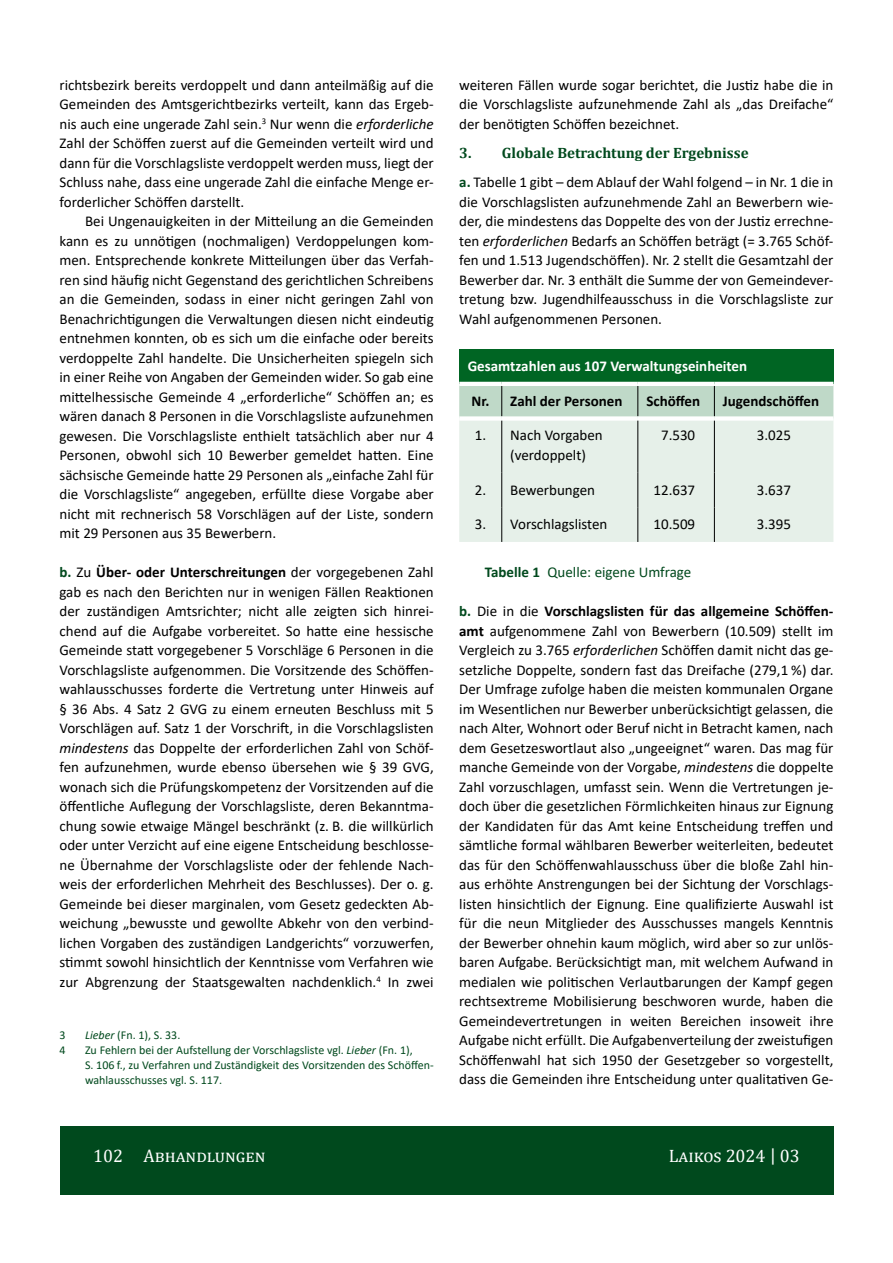
<style>
.page{position:relative;width:893px;height:1263px;background:#fff}
.page>*{position:absolute;margin:0;border:0;box-sizing:border-box;transform-origin:0 0}
.t1{font:18px "Cambria";color:#fff}
.Text_mit-Abstand{font:15px/19.5px "Calibri";color:#000;text-align:justify}
.Text_mE{font:15px/19.5px "Calibri";color:#000;text-align:justify}
.Text{font:15px/19.5px "Calibri";color:#000;text-align:justify}
.Tabellentext{font:15px/19.5px "Calibri";color:#000}
.Tabellentext-2{font:700 15px "Calibri";color:#000}
.Tabellentext-3{font:700 15px "Calibri";color:#fff}
.Ü2{font:700 15px "Cambria";color:#00491d}
.Bildunterschrift{font:15px "Calibri";color:#00491d}
.Fußnoten{font:12px/15px "Calibri";color:#00491d}
.s1{font-style:italic}
.s2{font-weight:700;color:#00491d}
.s3{font-weight:700}
</style>
<div class="page">
<div style="left:60px;top:1127px;width:773px;height:68px;background:#00491d"></div>
<div style="left:459px;top:349px;width:374px;height:35px;background:#006523"></div>
<div style="left:459px;top:386px;width:374px;height:30px;background:#bfd9c8"></div>
<div style="left:459px;top:421px;width:374px;height:121px;background:#e6f0e9"></div>
<hr style="left:459px;top:382px;width:43px;height:4px;background:#fff">
<hr style="left:502px;top:382px;width:136px;height:4px;background:#fff">
<hr style="left:638px;top:382px;width:76px;height:4px;background:#fff">
<hr style="left:714px;top:382px;width:119px;height:4px;background:#fff">
<hr style="left:501px;top:386px;width:1px;height:30px;background:#000">
<hr style="left:638px;top:386px;width:1px;height:30px;background:#000">
<hr style="left:714px;top:386px;width:1px;height:30px;background:#000">
<hr style="left:501px;top:421px;width:1px;height:52px;background:#000">
<hr style="left:638px;top:421px;width:1px;height:52px;background:#000">
<hr style="left:714px;top:421px;width:1px;height:52px;background:#000">
<hr style="left:501px;top:473px;width:1px;height:34px;background:#000">
<hr style="left:638px;top:473px;width:1px;height:34px;background:#000">
<hr style="left:714px;top:473px;width:1px;height:34px;background:#000">
<hr style="left:501px;top:507px;width:1px;height:35px;background:#000">
<hr style="left:638px;top:507px;width:1px;height:35px;background:#000">
<hr style="left:714px;top:507px;width:1px;height:35px;background:#000">
<p class="Text" style="left:60px;top:75px;width:376px">richtsbezirk bereits verdoppelt und dann anteilmäßig auf die Gemeinden des Amtsgerichtbezirks verteilt, kann das Ergeb&shy;nis auch eine ungerade Zahl sein.<sup>3</sup> Nur wenn die <span class="s1">erforderliche </span>Zahl der Schöffen zuerst auf die Gemeinden verteilt wird und dann für die Vorschlagsliste verdoppelt werden muss, liegt der Schluss nahe, dass eine ungerade Zahl die einfache Menge er&shy;forderlicher Schöffen darstellt.</p>
<p class="Text_mE" style="left:60px;top:211px;width:376px;text-indent:26px">Bei Ungenauigkeiten in der Mitteilung an die Gemeinden kann es zu unnötigen (nochmaligen) Verdoppelungen kom&shy;men. Entsprechende konkrete Mitteilungen über das Verfah&shy;ren sind häufig nicht Gegenstand des gerichtlichen Schreibens an die Gemeinden, sodass in einer nicht geringen Zahl von Benachrichtigungen die Verwaltungen diesen nicht eindeutig entnehmen konnten, ob es sich um die einfache oder bereits verdoppelte Zahl handelte. Die Unsicherheiten spiegeln sich in einer Reihe von Angaben der Gemeinden wider. So gab eine mittelhessische Gemeinde 4 „erforderliche“ Schöffen an; es wären danach 8 Personen in die Vorschlagsliste aufzunehmen gewesen. Die Vorschlagsliste enthielt tatsächlich aber nur 4<br>Personen, obwohl sich 10 Bewerber gemeldet hatten. Eine sächsische Gemeinde hatte 29 Personen als „einfache Zahl für die Vorschlagsliste“ angegeben, erfüllte diese Vorgabe aber nicht mit rechnerisch 58 Vorschlägen auf der Liste, sondern mit 29 Personen aus 35 Bewerbern.</p>
<p class="Text_mit-Abstand" style="left:60px;top:562px;width:376px"><span class="s2">b.</span> Zu <span class="s3">Über- oder Unterschreitungen</span> der vorgegebenen Zahl gab es nach den Berichten nur in wenigen Fällen Reaktionen der zuständigen Amtsrichter; nicht alle zeigten sich hinrei&shy;chend auf die Aufgabe vorbereitet. So hatte eine hessische Gemeinde statt vorgegebener 5 Vorschläge 6 Personen in die Vorschlagsliste aufgenommen. Die Vorsitzende des Schöffen&shy;wahlausschusses forderte die Vertretung unter Hinweis auf § 36 Abs. 4 Satz 2 GVG zu einem erneuten Beschluss mit 5<br>Vorschlägen auf. Satz 1 der Vorschrift, in die Vorschlagslisten <span class="s1">mindestens</span> das Doppelte der erforderlichen Zahl von Schöf&shy;fen aufzunehmen, wurde ebenso übersehen wie § 39 GVG, wonach sich die Prüfungskompetenz der Vorsitzenden auf die öffentliche Auflegung der Vorschlagsliste, deren Bekanntma&shy;chung sowie etwaige Mängel beschränkt (z. B. die willkürlich oder unter Verzicht auf eine eigene Entscheidung beschlosse&shy;ne Übernahme der Vorschlagsliste oder der fehlende Nach&shy;weis der erforderlichen Mehrheit des Beschlusses). Der o. g.<br>Gemeinde bei dieser marginalen, vom Gesetz gedeckten Ab&shy;weichung „bewusste und gewollte Abkehr von den verbind&shy;lichen Vorgaben des zuständigen Landgerichts“ vorzuwerfen, stimmt sowohl hinsichtlich der Kenntnisse vom Verfahren wie zur Abgrenzung der Staatsgewalten nachdenklich.<sup>4</sup> In zwei</p>
<p class="Fußnoten" style="left:60px;top:1027px;width:8px">3</p>
<p class="Fußnoten" style="left:85px;top:1027px;width:95px"><span class="s1">Lieber</span> (Fn. 1), S. 33.</p>
<p class="Fußnoten" style="left:60px;top:1042px;width:8px">4</p>
<p class="Fußnoten" style="left:85px;top:1042px;width:350px">Zu Fehlern bei der Aufstellung der Vorschlagsliste vgl. <span class="s1">Lieber</span> (Fn. 1),<br>S. 106 f., zu Verfahren und Zuständigkeit des Vorsitzenden des Schöffen&shy;wahlausschusses vgl. S. 117.</p>
<p class="Text_mit-Abstand" style="left:459px;top:75px;width:376px">weiteren Fällen wurde sogar berichtet, die Justiz habe die in die Vorschlagsliste aufzunehmende Zahl als „das Dreifache“ der benötigten Schöffen bezeichnet.</p>
<p class="Ü2" style="left:459px;top:142px;width:291px">3. Globale Betrachtung der Ergebnisse</p>
<p class="Text" style="left:459px;top:172px;width:376px"><span class="s2">a.</span> Tabelle 1 gibt – dem Ablauf der Wahl folgend – in Nr. 1 die in die Vorschlagslisten aufzunehmende Zahl an Bewerbern wie&shy;der, die mindestens das Doppelte des von der Justiz errechne&shy;ten <span class="s1">erforderlichen</span> Bedarfs an Schöffen beträgt (= 3.765 Schöf&shy;fen und 1.513 Jugendschöffen). Nr. 2 stellt die Gesamtzahl der Bewerber dar. Nr. 3 enthält die Summe der von Gemeindever&shy;tretung bzw. Jugendhilfeausschuss in die Vorschlagsliste zur Wahl aufgenommenen Personen.</p>
<p class="Tabellentext-3" style="left:468px;top:355px;width:281px">Gesamtzahlen aus 107 Verwaltungseinheiten</p>
<p class="Tabellentext-2" style="left:472px;top:390px;width:19px">Nr.</p>
<p class="Tabellentext-2" style="left:510px;top:390px;width:114px">Zahl der Personen</p>
<p class="Tabellentext-2" style="left:646px;top:390px;width:55px">Schöffen</p>
<p class="Tabellentext-2" style="left:723px;top:390px;width:98px">Jugendschöffen</p>
<p class="Tabellentext" style="left:475px;top:425px;width:11px">1.</p>
<p class="Tabellentext" style="left:510px;top:425px;width:94px">Nach Vorgaben (verdoppelt)</p>
<p class="Tabellentext" style="left:661px;top:425px;width:36px">7.530</p>
<p class="Tabellentext" style="left:757px;top:425px;width:36px">3.025</p>
<p class="Tabellentext" style="left:475px;top:479px;width:11px">2.</p>
<p class="Tabellentext" style="left:510px;top:479px;width:86px">Bewerbungen</p>
<p class="Tabellentext" style="left:653px;top:479px;width:43px">12.637</p>
<p class="Tabellentext" style="left:757px;top:479px;width:36px">3.637</p>
<p class="Tabellentext" style="left:475px;top:514px;width:11px">3.</p>
<p class="Tabellentext" style="left:510px;top:514px;width:99px">Vorschlagslisten</p>
<p class="Tabellentext" style="left:653px;top:514px;width:43px">10.509</p>
<p class="Tabellentext" style="left:757px;top:514px;width:36px">3.395</p>
<p class="Bildunterschrift" style="left:485px;top:562px;width:208px"><span class="s3">Tabelle 1</span> Quelle: eigene Umfrage</p>
<p class="Text_mit-Abstand" style="left:459px;top:601px;width:376px"><span class="s2">b.</span> Die in die <span class="s3">Vorschlagslisten für das allgemeine Schöffen&shy;amt</span> aufgenommene Zahl von Bewerbern (10.509) stellt im Vergleich zu 3.765 <span class="s1">erforderlichen</span> Schöffen damit nicht das ge&shy;setzliche Doppelte, sondern fast das Dreifache (279,1 %) dar.<br>Der Umfrage zufolge haben die meisten kommunalen Organe im Wesentlichen nur Bewerber unberücksichtigt gelassen, die nach Alter, Wohnort oder Beruf nicht in Betracht kamen, nach dem Gesetzeswortlaut also „ungeeignet“ waren. Das mag für manche Gemeinde von der Vorgabe, <span class="s1">mindestens</span> die doppelte Zahl vorzuschlagen, umfasst sein. Wenn die Vertretungen je&shy;doch über die gesetzlichen Förmlichkeiten hinaus zur Eignung der Kandidaten für das Amt keine Entscheidung treffen und sämtliche formal wählbaren Bewerber weiterleiten, bedeutet das für den Schöffenwahlausschuss über die bloße Zahl hin&shy;aus erhöhte Anstrengungen bei der Sichtung der Vorschlags&shy;listen hinsichtlich der Eignung. Eine qualifizierte Auswahl ist für die neun Mitglieder des Ausschusses mangels Kenntnis der Bewerber ohnehin kaum möglich, wird aber so zur unlös&shy;baren Aufgabe. Berücksichtigt man, mit welchem Aufwand in medialen wie politischen Verlautbarungen der Kampf gegen rechtsextreme Mobilisierung beschworen wurde, haben die Gemeindevertretungen in weiten Bereichen insoweit ihre Aufgabe nicht erfüllt. Die Aufgabenverteilung der zweistufigen Schöffenwahl hat sich 1950 der Gesetzgeber so vorgestellt, dass die Gemeinden ihre Entscheidung unter qualitativen Ge-</p>
<p class="t1" style="left:93px;top:1146px;width:174px">102 Abhandlungen</p>
<p class="t1" style="left:669px;top:1146px;width:132px">Laikos 2024 | 03</p>
</div>
